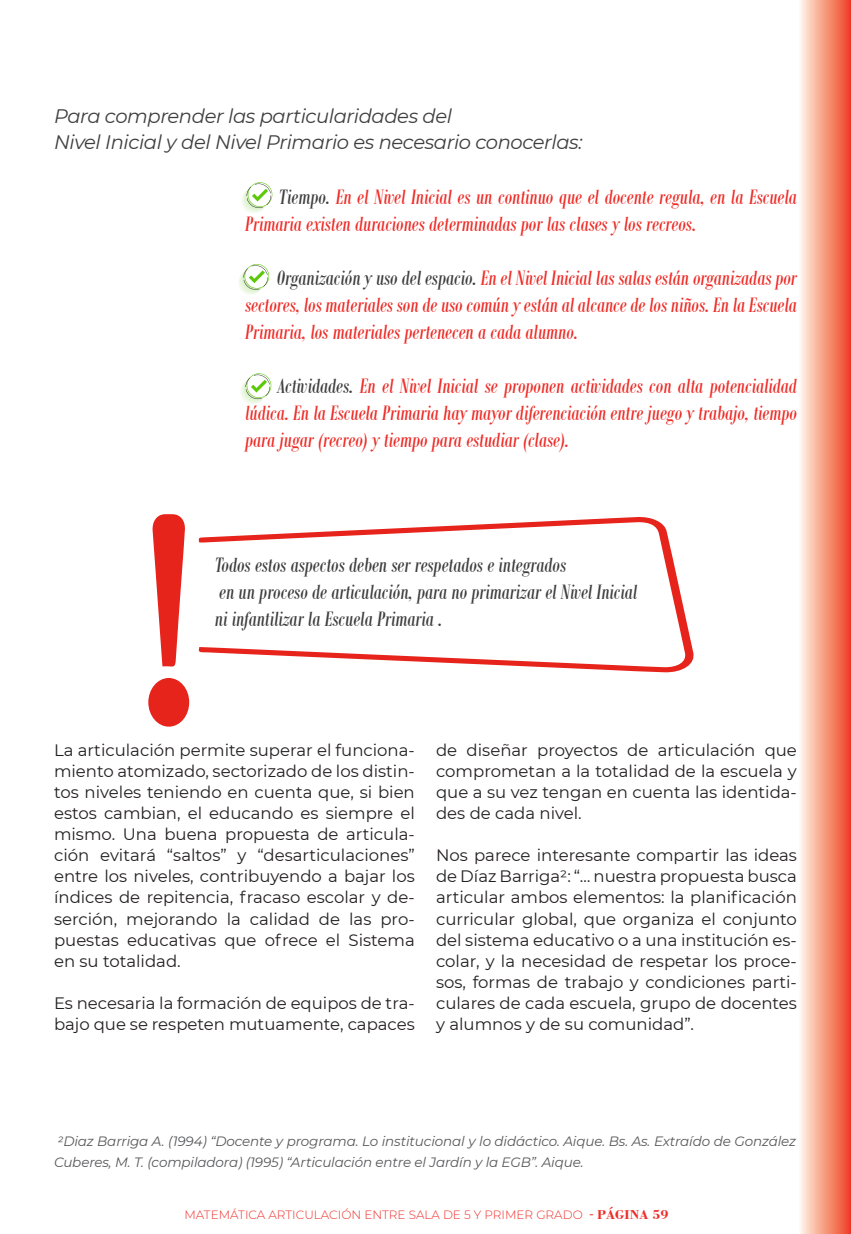
<style>
.page{position:relative;width:851px;height:1234px;background:#fff}
.page>*{position:absolute;margin:0;border:0;box-sizing:border-box;transform-origin:0 0}
.TEXTO_RESALTAR{font:italic 22.5px/27px "Bodoni MT Condensed";color:#ee2d28;text-align:justify}
.TEXTO_RESALTAR-2{font:italic 22.5px "Bodoni MT Condensed";color:#3e3e3f}
.FRASES_22{font:italic 19.5px "Montserrat";letter-spacing:-.02em;color:#3e3e3f}
.FRASES{font:16.5px/21px "Montserrat";color:#231f20;text-align:justify}
.FRASES-2{font:italic 13.5px/21px "Montserrat";letter-spacing:-.01em;color:#57585a}
.t1{font:300 12px "Montserrat";color:#ee2d28}
.s1{color:#3e3e3f}
.s2{font-weight:500}
.s3{font-family:"Bodoni BT";font-weight:700;font-size:13.5px}
</style>
<div class="page">
<div style="left:797px;top:0;width:53px;height:1233px;background:linear-gradient(to right,#fffff3,#ef4321)"></div>
<svg style="left:242px;top:182px;width:30px;height:31px"></svg>
<svg style="left:239px;top:264px;width:30px;height:31px"></svg>
<svg style="left:241px;top:373px;width:30px;height:31px"></svg>
<svg style="left:198px;top:517px;width:496px;height:155px"></svg>
<svg style="left:152px;top:514px;width:33px;height:153px"></svg>
<div style="left:148px;top:677px;width:41px;height:49px;background:#e6241c;border-radius:50%"></div>
<p class="FRASES_22" style="left:54px;top:103px;width:399px">Para comprender las particularidades del</p>
<p class="FRASES_22" style="left:54px;top:128px;width:530px">Nivel Inicial y del Nivel Primario es necesario conocerlas:</p>
<p class="TEXTO_RESALTAR" style="left:245px;top:183px;width:553px;text-indent:34px"><span class="s1">Tiempo.</span> En el Nivel Inicial es un continuo que el docente regula, en la Escuela<br>Primaria existen duraciones determinadas por las clases y los recreos.</p>
<p class="TEXTO_RESALTAR" style="left:245px;top:264px;width:553px;text-indent:32px"><span class="s1">Organización y uso del espacio.</span> En el Nivel Inicial las salas están organizadas por sectores, los materiales son de uso común y están al alcance de los niños. En la Escuela Primaria, los materiales pertenecen a cada alumno.</p>
<p class="TEXTO_RESALTAR" style="left:245px;top:372px;width:553px;text-indent:32px"><span class="s1">Actividades.</span> En el Nivel Inicial se proponen actividades con alta potencialidad lúdica. En la Escuela Primaria hay mayor diferenciación entre juego y trabajo, tiempo para jugar (recreo) y tiempo para estudiar (clase).</p>
<p class="TEXTO_RESALTAR-2" style="left:215px;top:551px;width:353px">Todos estos aspectos deben ser respetados e integrados</p>
<p class="TEXTO_RESALTAR-2" style="left:219px;top:578px;width:419px">en un proceso de articulación, para no primarizar el Nivel Inicial</p>
<p class="TEXTO_RESALTAR-2" style="left:215px;top:605px;width:229px">ni infantilizar la Escuela Primaria .</p>
<p class="FRASES" style="left:54px;top:739px;width:362px">La articulación permite superar el funciona&shy;miento atomizado, sectorizado de los distin&shy;tos niveles teniendo en cuenta que, si bien estos cambian, el educando es siempre el mismo. Una buena propuesta de articula&shy;ción evitará “saltos” y “desarticulaciones” entre los niveles, contribuyendo a bajar los índices de repitencia, fracaso escolar y de&shy;serción, mejorando la calidad de las pro&shy;puestas educativas que ofrece el Sistema en su totalidad.</p>
<p class="FRASES" style="left:54px;top:991px;width:362px">Es necesaria la formación de equipos de tra&shy;bajo que se respeten mutuamente, capaces</p>
<p class="FRASES" style="left:436px;top:739px;width:362px">de diseñar proyectos de articulación que comprometan a la totalidad de la escuela y que a su vez tengan en cuenta las identida&shy;des de cada nivel.</p>
<p class="FRASES" style="left:436px;top:844px;width:362px">Nos parece interesante compartir las ideas de Díaz Barriga2: “… nuestra propuesta busca articular ambos elementos: la planificación curricular global, que organiza el conjunto del sistema educativo o a una institución es&shy;colar, y la necesidad de respetar los proce&shy;sos, formas de trabajo y condiciones parti&shy;culares de cada escuela, grupo de docentes y alumnos y de su comunidad”.</p>
<p class="FRASES-2" style="left:54px;top:1129px;width:743px">2Diaz Barriga A. (1994) “Docente y programa. Lo institucional y lo didáctico. Aique. Bs. As. Extraído de González<br>Cuberes, M. T. (compiladora) (1995) “Articulación entre el Jardín y la EGB”. Aique.</p>
<p class="t1" style="left:184px;top:1205px;width:485px">MATEMÁTICA ARTICULACIÓN ENTRE SALA DE 5 Y PRIMER GRADO <span class="s2">-</span> <span class="s3">PÁGINA 59</span></p>
</div>
